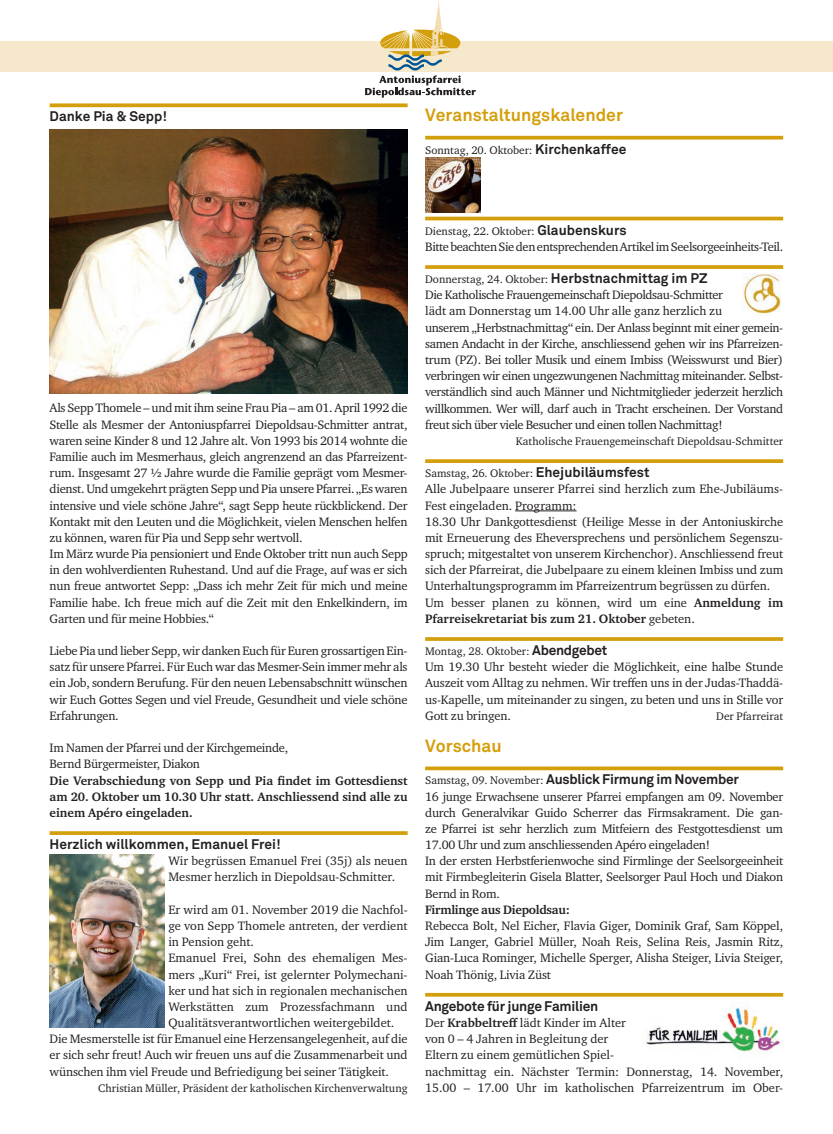
<style>
.page{position:relative;width:833px;height:1134px;background:#fff}
.page>*{position:absolute;margin:0;border:0;box-sizing:border-box;transform-origin:0 0}
.t1{font:700 17.5px "Akkurat";color:#d49f0c}
.t2{font:700 13.75px "Akkurat";letter-spacing:-.02em;color:#231f20}
.t3{font:700 13.75px "Akkurat";color:#231f20}
.t4{font:12.5px/16.1px "Charter ITC Std";letter-spacing:-.01em;color:#231f20;text-align:justify}
.t5{font:700 12.5px/16.1px "Charter ITC Std";color:#231f20;text-align:justify}
.t6{font:12.5px "Charter ITC Std";letter-spacing:-.03em;color:#231f20}
.t7{font:700 12.5px "Charter ITC Std";letter-spacing:-.02em;color:#231f20}
.t8{font:11.25px "Charter ITC Std";color:#231f20}
.s1{font-family:"Akkurat";font-weight:700;font-size:13.75px}
.s2{font-weight:700}
.s3{font-weight:400}
.s4{font-family:"Charter ITC Std";font-weight:400;font-size:11.25px}
</style>
<div class="page">
<svg style="left:425px;top:136px;width:358px;height:4px"></svg>
<hr style="left:425px;top:217px;width:358px;height:3px;background:#d49f0c">
<svg style="left:425px;top:265px;width:358px;height:4px"></svg>
<svg style="left:425px;top:459px;width:358px;height:4px"></svg>
<hr style="left:515px;top:510px;width:61px;height:1px;background:#231f20">
<svg style="left:425px;top:637px;width:358px;height:4px"></svg>
<svg style="left:425px;top:766px;width:358px;height:4px"></svg>
<svg style="left:425px;top:993px;width:358px;height:4px"></svg>
<div style="left:0;top:42px;width:833px;height:30px;background:#f6e8ca"></div>
<svg style="left:365px;top:0;width:111px;height:98px"></svg>
<svg style="left:50px;top:103px;width:357px;height:4px"></svg>
<svg style="left:50px;top:831px;width:357px;height:4px"></svg>
<img style="left:645px;top:1007px;width:136px;height:48px">
<img style="left:742px;top:273px;width:39px;height:41px">
<img style="left:425px;top:157px;width:55px;height:55px">
<img style="left:50px;top:129px;width:357px;height:265px">
<img style="left:50px;top:854px;width:115px;height:173px">
<p class="t3" style="left:50px;top:108px;width:119px">Danke Pia &amp; Sepp!</p>
<p class="t1" style="left:425px;top:104px;width:199px">Veranstaltungskalender</p>
<p class="t8" style="left:425px;top:143px;width:203px">Sonntag, 20. Oktober: <span class="s1">Kirchenkaffee</span></p>
<p class="t4" style="left:50px;top:400px;width:359px">Als Sepp Thomele – und mit ihm seine Frau Pia – am 01. April 1992 die Stelle als Mesmer der Antoniuspfarrei Diepoldsau-Schmitter antrat, waren seine Kinder 8 und 12 Jahre alt. Von 1993 bis 2014 wohnte die Familie auch im Mesmerhaus, gleich angrenzend an das Pfarreizent&shy;rum. Insgesamt 27 ½ Jahre wurde die Familie geprägt vom Mesmer&shy;dienst. Und umgekehrt prägten Sepp und Pia unsere Pfarrei. „Es waren intensive und viele schöne Jahre“, sagt Sepp heute rückblickend. Der Kontakt mit den Leuten und die Möglichkeit, vielen Menschen helfen zu können, waren für Pia und Sepp sehr wertvoll.</p>
<p class="t4" style="left:50px;top:545px;width:359px">Im März wurde Pia pensioniert und Ende Oktober tritt nun auch Sepp in den wohlverdienten Ruhestand. Und auf die Frage, auf was er sich nun freue antwortet Sepp: „Dass ich mehr Zeit für mich und meine</p>
<p class="t4" style="left:50px;top:594px;width:359px">Familie habe. Ich freue mich auf die Zeit mit den Enkelkindern, im<br>Garten und für meine Hobbies.“</p>
<p class="t4" style="left:50px;top:643px;width:359px">Liebe Pia und lieber Sepp, wir danken Euch für Euren grossartigen Ein&shy;satz für unsere Pfarrei. Für Euch war das Mesmer-Sein immer mehr als ein Job, sondern Berufung. Für den neuen Lebensabschnitt wünschen wir Euch Gottes Segen und viel Freude, Gesundheit und viele schöne Erfahrungen.</p>
<p class="t4" style="left:50px;top:740px;width:240px">Im Namen der Pfarrei und der Kirchgemeinde,</p>
<p class="t4" style="left:50px;top:756px;width:152px">Bernd Bürgermeister, Diakon</p>
<p class="t5" style="left:50px;top:772px;width:359px">Die Verabschiedung von Sepp und Pia findet im Gottesdienst am 20. Oktober um 10.30 Uhr statt. Anschliessend sind alle zu einem Apéro eingeladen.</p>
<p class="t3" style="left:50px;top:836px;width:233px">Herzlich willkommen, Emanuel Frei!</p>
<p class="t4" style="left:168px;top:853px;width:241px">Wir begrüssen Emanuel Frei (35j) als neuen</p>
<p class="t4" style="left:168px;top:869px;width:228px">Mesmer herzlich in Diepoldsau-Schmitter.</p>
<p class="t4" style="left:168px;top:901px;width:241px">Er wird am 01. November 2019 die Nachfol-</p>
<p class="t4" style="left:168px;top:917px;width:241px">ge von Sepp Thomele antreten, der verdient</p>
<p class="t4" style="left:168px;top:934px;width:87px">in Pension geht.</p>
<p class="t4" style="left:168px;top:950px;width:241px">Emanuel Frei, Sohn des ehemaligen Mes-</p>
<p class="t4" style="left:168px;top:966px;width:241px">mers „Kuri“ Frei, ist gelernter Polymechani-</p>
<p class="t4" style="left:168px;top:982px;width:241px">ker und hat sich in regionalen mechanischen</p>
<p class="t4" style="left:168px;top:998px;width:241px">Werkstätten zum Prozessfachmann und</p>
<p class="t4" style="left:168px;top:1014px;width:227px">Qualitätsverantwortlichen weitergebildet.</p>
<p class="t4" style="left:50px;top:1031px;width:359px">Die Mesmerstelle ist für Emanuel eine Herzensangelegenheit, auf die er sich sehr freut! Auch wir freuen uns auf die Zusammenarbeit und wünschen ihm viel Freude und Befriedigung bei seiner Tätigkeit.</p>
<p class="t8" style="left:98px;top:1081px;width:311px">Christian Müller, Präsident der katholischen Kirchenverwaltung</p>
<p class="t8" style="left:425px;top:224px;width:203px">Dienstag, 22. Oktober: <span class="s1">Glaubenskurs</span></p>
<p class="t6" style="left:425px;top:239px;width:359px">Bitte beachten Sie den entsprechenden Artikel im Seelsorgeeinheits-Teil.</p>
<p class="t8" style="left:425px;top:272px;width:284px">Donnerstag, 24. Oktober: <span class="s1">Herbstnachmittag im PZ</span></p>
<p class="t6" style="left:425px;top:287px;width:299px">Die Katholische Frauengemeinschaft Diepoldsau-Schmitter</p>
<p class="t4" style="left:425px;top:303px;width:298px">lädt am Donnerstag um 14.00 Uhr alle ganz herzlich zu</p>
<p class="t4" style="left:425px;top:319px;width:359px">unserem „Herbstnachmittag“ ein. Der Anlass beginnt mit einer gemein&shy;samen Andacht in der Kirche, anschliessend gehen wir ins Pfarreizen&shy;trum (PZ). Bei toller Musik und einem Imbiss (Weisswurst und Bier) verbringen wir einen ungezwungenen Nachmittag miteinander. Selbst&shy;verständlich sind auch Männer und Nichtmitglieder jederzeit herzlich willkommen. Wer will, darf auch in Tracht erscheinen. Der Vorstand freut sich über viele Besucher und einen tollen Nachmittag!</p>
<p class="t8" style="left:516px;top:434px;width:269px">Katholische Frauengemeinschaft Diepoldsau-Schmitter</p>
<p class="t8" style="left:425px;top:466px;width:226px">Samstag, 26. Oktober: <span class="s1">Ehejubiläumsfest</span></p>
<p class="t4" style="left:425px;top:481px;width:359px">Alle Jubelpaare unserer Pfarrei sind herzlich zum Ehe-Jubiläums-<br>Fest eingeladen. Programm:</p>
<p class="t4" style="left:425px;top:513px;width:359px">18.30 Uhr Dankgottesdienst (Heilige Messe in der Antoniuskirche mit Erneuerung des Eheversprechens und persönlichem Segenszu&shy;spruch; mitgestaltet von unserem Kirchenchor). Anschliessend freut sich der Pfarreirat, die Jubelpaare zu einem kleinen Imbiss und zum Unterhaltungsprogramm im Pfarreizentrum begrüssen zu dürfen.</p>
<p class="t4" style="left:425px;top:594px;width:359px">Um besser planen zu können, wird um eine <span class="s2">Anmeldung im</span></p>
<p class="t5" style="left:425px;top:610px;width:271px">Pfarreisekretariat bis zum 21. Oktober <span class="s3">gebeten.</span></p>
<p class="t8" style="left:425px;top:644px;width:184px">Montag, 28. Oktober: <span class="s1">Abendgebet</span></p>
<p class="t4" style="left:425px;top:659px;width:359px">Um 19.30 Uhr besteht wieder die Möglichkeit, eine halbe Stunde Auszeit vom Alltag zu nehmen. Wir treffen uns in der Judas-Thaddä&shy;us-Kapelle, um miteinander zu singen, zu beten und uns in Stille vor Gott zu bringen.</p>
<p class="t8" style="left:716px;top:709px;width:68px">Der Pfarreirat</p>
<p class="t1" style="left:425px;top:735px;width:78px">Vorschau</p>
<p class="t2" style="left:425px;top:771px;width:315px"><span class="s4">Samstag, 09. November:</span> Ausblick Firmung im November</p>
<p class="t4" style="left:425px;top:788px;width:359px">16 junge Erwachsene unserer Pfarrei empfangen am 09. November durch Generalvikar Guido Scherrer das Firmsakrament. Die gan&shy;ze Pfarrei ist sehr herzlich zum Mitfeiern des Festgottesdienst um</p>
<p class="t4" style="left:425px;top:837px;width:286px">17.00 Uhr und zum anschliessenden Apéro eingeladen!</p>
<p class="t4" style="left:425px;top:853px;width:359px">In der ersten Herbstferienwoche sind Firmlinge der Seelsorgeeinheit mit Firmbegleiterin Gisela Blatter, Seelsorger Paul Hoch und Diakon Bernd in Rom.</p>
<p class="t7" style="left:425px;top:902px;width:146px">Firmlinge aus Diepoldsau:</p>
<p class="t4" style="left:425px;top:917px;width:359px">Rebecca Bolt, Nel Eicher, Flavia Giger, Dominik Graf, Sam Köppel, Jim Langer, Gabriel Müller, Noah Reis, Selina Reis, Jasmin Ritz, Gian-Luca Rominger, Michelle Sperger, Alisha Steiger, Livia Steiger, Noah Thönig, Livia Züst</p>
<p class="t2" style="left:425px;top:997px;width:174px">Angebote für junge Familien</p>
<p class="t4" style="left:425px;top:1014px;width:202px">Der <span class="s2">Krabbeltreff</span> lädt Kinder im Alter</p>
<p class="t4" style="left:425px;top:1031px;width:185px">von 0 – 4 Jahren in Begleitung der</p>
<p class="t4" style="left:425px;top:1047px;width:190px">Eltern zu einem gemütlichen Spiel-</p>
<p class="t4" style="left:425px;top:1063px;width:359px">nachmittag ein. Nächster Termin: Donnerstag, 14. November,<br>15.00 – 17.00 Uhr im katholischen Pfarreizentrum im Ober-</p>
</div>
